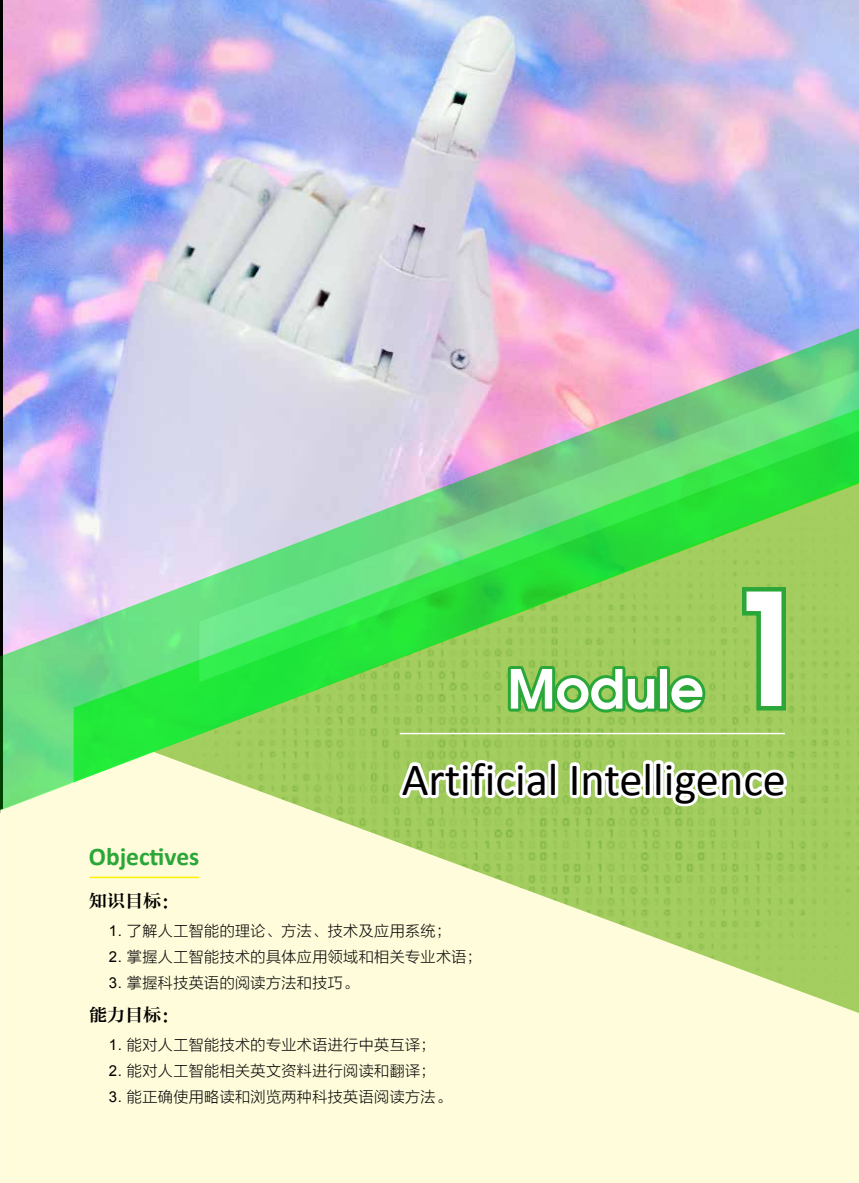
<style>
.page{position:relative;width:859px;height:1183px;background:#fff}
.page>*{position:absolute;margin:0;border:0;box-sizing:border-box;transform-origin:0 0}
.t1{font:600 154.8px "Avant Garde";color:#fff}
.t2{font:600 53.55px "Avant Garde";color:#fff}
.t3{font:46.35px "Calibri";color:#000}
.t4{font:700 25.5px "Calibri";color:#2aa738}
.t5{font:18px "FZZYSJW1 GB1 0";color:#000}
.t6{font:15px "FZLTXHJW GB1 0";letter-spacing:.03em;color:#000}
.s1{font-family:"Arial"}
</style>
<div class="page">
<img style="left:3px;top:0;width:856px;height:323px">
<div style="left:0;top:810px;width:859px;height:372px;background:#fffcdb"></div>
<img style="left:154px;top:810px;width:705px;height:207px">
<svg style="left:0;top:323px;width:859px;height:487px;background:#bec5cc"></svg>
<svg style="left:74px;top:404px;width:785px;height:378px;background:#98d692"></svg>
<svg style="left:199px;top:365px;width:660px;height:317px;background:#8fd391"></svg>
<hr style="left:89px;top:876px;width:110px;height:1px;background:#fff100">
<svg style="left:394px;top:582px;width:398px;height:249px;background:#96ce67"></svg>
<h2 class="t2" style="left:507px;top:653px;width:198px">Module</h2>
<h1 class="t1" style="left:723px;top:547px;width:88px">1</h1>
<h3 class="t3" style="left:402px;top:750px;width:386px">Artificial Intelligence</h3>
<h3 class="t4" style="left:89px;top:839px;width:112px">Objectives</h3>
<p class="t5" style="left:89px;top:890px;width:92px">知识目标：</p>
<p class="t6" style="left:109px;top:922px;width:344px"><span class="s1">1.</span> 了解人工智能的理论、方法、技术及应用系统；</p>
<p class="t6" style="left:109px;top:948px;width:374px"><span class="s1">2.</span> 掌握人工智能技术的具体应用领域和相关专业术语；</p>
<p class="t6" style="left:109px;top:974px;width:251px"><span class="s1">3.</span> 掌握科技英语的阅读方法和技巧。</p>
<p class="t5" style="left:89px;top:1005px;width:92px">能力目标：</p>
<p class="t6" style="left:109px;top:1036px;width:328px"><span class="s1">1.</span> 能对人工智能技术的专业术语进行中英互译；</p>
<p class="t6" style="left:109px;top:1062px;width:328px"><span class="s1">2.</span> 能对人工智能相关英文资料进行阅读和翻译；</p>
<p class="t6" style="left:109px;top:1088px;width:344px"><span class="s1">3.</span> 能正确使用略读和浏览两种科技英语阅读方法。</p>
</div>
